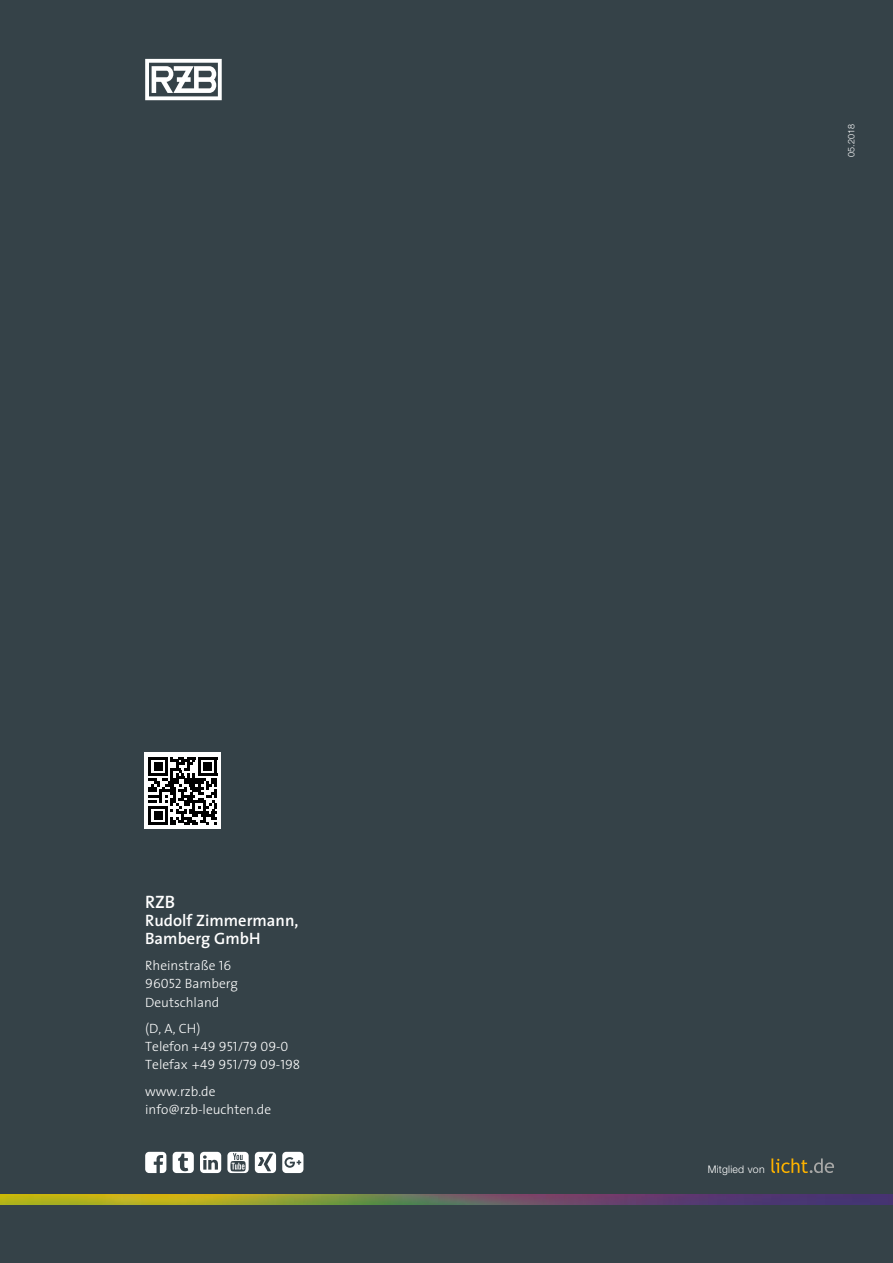
<style>
.page{position:relative;width:893px;height:1263px;background:#354248}
.page>*{position:absolute;margin:0;border:0;box-sizing:border-box;transform-origin:0 0}
.t1{font:600 18px "The Sans";color:#fff}
.t2{font:600 16.5px "The Sans";color:#fff}
.t3{font:300 13.5px "The Sans";color:#fff}
.t4{font:13.5px "The Sans Light Caps";color:#fff}
.t5{font:300 10.5px "Helvetica Neue LTW1 G";letter-spacing:.02em;color:#fff}
._5_BPL{font:300 9px "Helvetica Neue LTW1 G";color:#fff}
.s1{font-family:"The Sans Light Caps";font-weight:400}
.s2{font-family:"The Sans";font-weight:300}
</style>
<div class="page">
<div style="left:145px;top:753px;width:76px;height:76px;background:#fff"></div>
<svg style="left:149px;top:757px;width:68px;height:68px"></svg>
<img style="left:0;top:1194px;width:893px;height:11px">
<svg style="left:145px;top:59px;width:77px;height:41px"></svg>
<svg style="left:771px;top:1158px;width:63px;height:15px"></svg>
<svg style="left:145px;top:1152px;width:158px;height:21px"></svg>
<p class="t1" style="left:145px;top:887px;width:32px">RZB</p>
<p class="t2" style="left:145px;top:907px;width:155px">Rudolf Zimmermann,</p>
<p class="t2" style="left:145px;top:925px;width:117px">Bamberg GmbH</p>
<p class="t3" style="left:145px;top:955px;width:88px">Rheinstraße <span class="s1">16</span></p>
<p class="t3" style="left:145px;top:973px;width:94px"><span class="s1">96052</span> Bamberg</p>
<p class="t3" style="left:145px;top:991px;width:76px">Deutschland</p>
<p class="t3" style="left:145px;top:1017px;width:57px">(D, A, CH)</p>
<p class="t4" style="left:145px;top:1035px;width:145px"><span class="s2">Telefon +</span>49 951/79 09-0</p>
<p class="t4" style="left:145px;top:1053px;width:157px"><span class="s2">Telefax +</span>49 951/79 09-198</p>
<p class="t3" style="left:145px;top:1080px;width:72px">www.rzb.de</p>
<p class="t3" style="left:145px;top:1098px;width:127px">info@rzb-leuchten.de</p>
<p class="_5_BPL" style="left:846px;top:157px;width:34px;rotate:-90deg">05.2018</p>
<p class="t5" style="left:708px;top:1163px;width:58px">Mitglied von</p>
</div>
